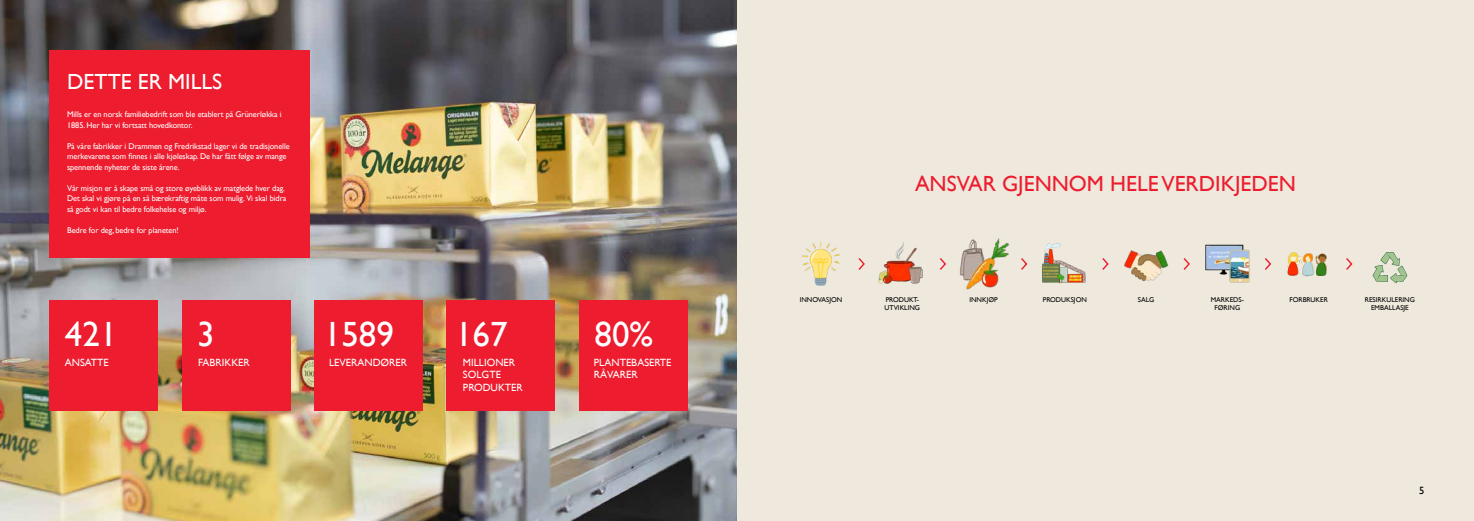
<style>
.page{position:relative;width:1474px;height:521px;background:#fff}
.page>*{position:absolute;margin:0;border:0;box-sizing:border-box;transform-origin:0 0}
.t1{font:35px "Gill Sans";color:#fff}
.t2{font:21.88px "Gill Sans";color:#ed1c2e}
.t3{font:21.88px "Gill Sans";color:#fff}
.t4{font:10.5px/12.2px "Gill Sans";color:#fff}
.t5{font:10.5px "Gill Sans";color:#000}
.t6{font:8.31px/10.5px "Gill Sans";letter-spacing:-.01em;color:#fff}
.t7{font:7px/7.9px "Gill Sans";color:#000;text-align:center}
</style>
<div class="page">
<img style="left:0;top:0;width:737px;height:521px">
<div style="left:50px;top:300px;width:108px;height:111px;background:#ed1c2e"></div>
<div style="left:182px;top:300px;width:108px;height:111px;background:#ed1c2e"></div>
<div style="left:314px;top:300px;width:109px;height:111px;background:#ed1c2e"></div>
<div style="left:446px;top:300px;width:109px;height:111px;background:#ed1c2e"></div>
<div style="left:578px;top:300px;width:109px;height:111px;background:#ed1c2e"></div>
<div style="left:50px;top:50px;width:260px;height:207px;background:#ed1c2e"></div>
<div style="left:737px;top:0;width:736px;height:521px;background:#eee8dd"></div>
<svg style="left:1102px;top:258px;width:7px;height:12px"></svg>
<svg style="left:1183px;top:258px;width:7px;height:12px"></svg>
<svg style="left:1265px;top:258px;width:6px;height:12px"></svg>
<svg style="left:1346px;top:258px;width:7px;height:12px"></svg>
<svg style="left:1021px;top:258px;width:7px;height:12px"></svg>
<svg style="left:940px;top:258px;width:6px;height:12px"></svg>
<svg style="left:858px;top:258px;width:7px;height:12px"></svg>
<img style="left:802px;top:242px;width:38px;height:44px">
<img style="left:878px;top:242px;width:45px;height:42px">
<img style="left:960px;top:238px;width:49px;height:52px">
<img style="left:1042px;top:243px;width:44px;height:41px">
<img style="left:1124px;top:250px;width:45px;height:31px">
<img style="left:1205px;top:244px;width:45px;height:39px">
<img style="left:1287px;top:252px;width:40px;height:25px">
<svg style="left:1372px;top:252px;width:35px;height:31px"></svg>
<h2 class="t3" style="left:67px;top:69px;width:157px">DETTE ER MILLS</h2>
<p class="t6" style="left:67px;top:109px;width:216px">Mills er en norsk familiebedrift som ble etablert på Grünerløkka i<br>1885. Her har vi fortsatt hovedkontor.</p>
<p class="t6" style="left:67px;top:141px;width:224px">På våre fabrikker i Drammen og Fredrikstad lager vi de tradisjonelle merkevarene som finnes i alle kjøleskap. De har fått følge av mange spennende nyheter de siste årene.</p>
<p class="t6" style="left:67px;top:183px;width:221px">Vår misjon er å skape små og store øyeblikk av matglede hver dag.<br>Det skal vi gjøre på en så bærekraftig måte som mulig. Vi skal bidra så godt vi kan til bedre folkehelse og miljø.</p>
<p class="t6" style="left:67px;top:225px;width:113px">Bedre for deg, bedre for planeten!</p>
<h1 class="t1" style="left:65px;top:314px;width:54px">421</h1>
<p class="t4" style="left:65px;top:356px;width:45px">ANSATTE</p>
<h1 class="t1" style="left:197px;top:314px;width:19px">3</h1>
<p class="t4" style="left:198px;top:356px;width:53px">FABRIKKER</p>
<h1 class="t1" style="left:324px;top:314px;width:71px">1589</h1>
<p class="t4" style="left:329px;top:356px;width:79px">LEVERANDØRER</p>
<h1 class="t1" style="left:455px;top:314px;width:54px">167</h1>
<p class="t4" style="left:463px;top:356px;width:61px">MILLIONER<br>SOLGTE<br>PRODUKTER</p>
<h1 class="t1" style="left:594px;top:314px;width:60px">80%</h1>
<p class="t4" style="left:594px;top:356px;width:79px">PLANTEBASERTE<br>RÅVARER</p>
<h2 class="t2" style="left:915px;top:171px;width:382px">ANSVAR GJENNOM HELE VERDIKJEDEN</h2>
<p class="t7" style="left:799px;top:295px;width:44px">INNOVASJON</p>
<p class="t7" style="left:884px;top:295px;width:37px;text-align:left">PRODUKT-<br>UTVIKLING</p>
<p class="t7" style="left:969px;top:295px;width:30px">INNKJØP</p>
<p class="t7" style="left:1042px;top:295px;width:46px">PRODUKSJON</p>
<p class="t7" style="left:1137px;top:295px;width:18px">SALG</p>
<p class="t7" style="left:1210px;top:295px;width:35px">MARKEDS-<br>FØRING</p>
<p class="t7" style="left:1289px;top:295px;width:40px">FORBRUKER</p>
<p class="t7" style="left:1364px;top:295px;width:52px">RESIRKULERING<br>EMBALLASJE</p>
<p class="t5" style="left:1418px;top:484px;width:7px">5</p>
</div>
